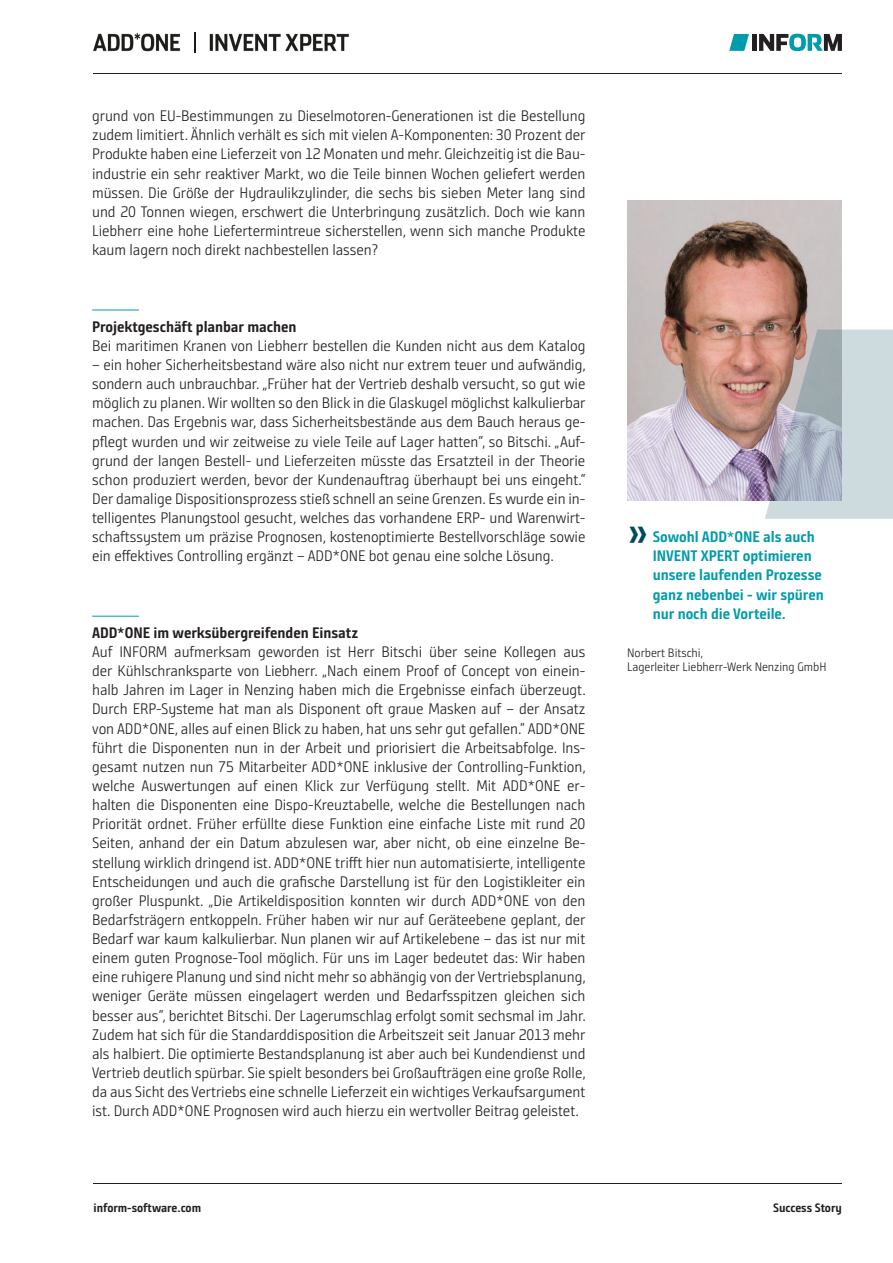
<style>
.page{position:relative;width:893px;height:1263px;background:#fff}
.page>*{position:absolute;margin:0;border:0;box-sizing:border-box;transform-origin:0 0}
.t1{font:700 40.5px "Bunday Sans Pro SG";color:#004c5f}
.Fließtext{font:15.3px/19.2px "Bunday Sans Pro SG Se Ligh";letter-spacing:-.005em;color:#231f20;text-align:justify}
.t2{font:700 15.3px/19.2px "Bunday Sans Pro SG";letter-spacing:-.005em;color:#009cac}
.Fließtext___Subline{font:700 15.3px "Bunday Sans Pro SG";letter-spacing:-.005em;color:#231f20}
.Marginalspalte{font:12.15px/14.2px "Bunday Sans Pro SG Se Ligh";letter-spacing:-.005em;color:#231f20}
.t3{font:700 12.15px "Bunday Sans Pro SG";letter-spacing:-.005em;color:#231f20}
</style>
<div class="page">
<hr style="left:92px;top:310px;width:47px;height:1px;background:#009cac">
<hr style="left:92px;top:616px;width:47px;height:1px;background:#009cac">
<img style="left:93px;top:32px;width:256px;height:21px">
<svg style="left:195px;top:33px;width:1px;height:19px"></svg>
<img style="left:627px;top:201px;width:215px;height:299px">
<hr style="left:94px;top:74px;width:748px;height:1px;background:#231f20">
<hr style="left:94px;top:1183px;width:748px;height:1px;background:#231f20">
<svg style="left:765px;top:330px;width:128px;height:189px;background:#babdc3"></svg>
<svg style="left:729px;top:34px;width:20px;height:17px"></svg>
<svg style="left:759px;top:34px;width:83px;height:17px"></svg>
<div style="left:752px;top:34px;width:5px;height:17px;background:#231f20"></div>
<p class="Fließtext" style="left:92px;top:106px;width:495px">grund von EU-Bestimmungen zu Dieselmotoren-Generationen ist die Bestellung zudem limitiert. Ähnlich verhält es sich mit vielen A-Komponenten: 30 Prozent der Produkte haben eine Lieferzeit von 12 Monaten und mehr. Gleichzeitig ist die Bau&shy;industrie ein sehr reaktiver Markt, wo die Teile binnen Wochen geliefert werden müssen. Die Größe der Hydraulikzylinder, die sechs bis sieben Meter lang sind und 20 Tonnen wiegen, erschwert die Unterbringung zusätzlich. Doch wie kann Liebherr eine hohe Liefertermintreue sicherstellen, wenn sich manche Produkte kaum lagern noch direkt nachbestellen lassen?</p>
<p class="Fließtext___Subline" style="left:92px;top:316px;width:206px">Projektgeschäft planbar machen</p>
<p class="Fließtext" style="left:92px;top:336px;width:495px">Bei maritimen Kranen von Liebherr bestellen die Kunden nicht aus dem Katalog</p>
<p class="Fließtext" style="left:92px;top:355px;width:495px">– ein hoher Sicherheitsbestand wäre also nicht nur extrem teuer und aufwändig, sondern auch unbrauchbar. „Früher hat der Vertrieb deshalb versucht, so gut wie möglich zu planen. Wir wollten so den Blick in die Glaskugel möglichst kalkulierbar machen. Das Ergebnis war, dass Sicherheitsbestände aus dem Bauch heraus ge&shy;pflegt wurden und wir zeitweise zu viele Teile auf Lager hatten“, so Bitschi. „Auf&shy;grund der langen Bestell- und Lieferzeiten müsste das Ersatzteil in der Theorie schon produziert werden, bevor der Kundenauftrag überhaupt bei uns eingeht.“ Der damalige Dispositionsprozess stieß schnell an seine Grenzen. Es wurde ein in&shy;telligentes Planungstool gesucht, welches das vorhandene ERP- und Warenwirt&shy;schaftssystem um präzise Prognosen, kostenoptimierte Bestellvorschläge sowie ein effektives Controlling ergänzt – ADD*ONE bot genau eine solche Lösung.</p>
<p class="Fließtext___Subline" style="left:92px;top:622px;width:268px">ADD*ONE im werksübergreifenden Einsatz</p>
<p class="Fließtext" style="left:92px;top:642px;width:495px">Auf INFORM aufmerksam geworden ist Herr Bitschi über seine Kollegen aus der Kühlschranksparte von Liebherr. „Nach einem Proof of Concept von einein&shy;halb Jahren im Lager in Nenzing haben mich die Ergebnisse einfach überzeugt.<br>Durch ERP-Systeme hat man als Disponent oft graue Masken auf – der Ansatz von ADD*ONE, alles auf einen Blick zu haben, hat uns sehr gut gefallen.“ ADD*ONE führt die Disponenten nun in der Arbeit und priorisiert die Arbeitsabfolge. Ins&shy;gesamt nutzen nun 75 Mitarbeiter ADD*ONE inklusive der Controlling-Funktion, welche Auswertungen auf einen Klick zur Verfügung stellt. Mit ADD*ONE er&shy;halten die Disponenten eine Dispo-Kreuztabelle, welche die Bestellungen nach Priorität ordnet. Früher erfüllte diese Funktion eine einfache Liste mit rund 20<br>Seiten, anhand der ein Datum abzulesen war, aber nicht, ob eine einzelne Be&shy;stellung wirklich dringend ist. ADD*ONE trifft hier nun automatisierte, intelligente Entscheidungen und auch die grafische Darstellung ist für den Logistikleiter ein großer Pluspunkt. „Die Artikeldisposition konnten wir durch ADD*ONE von den Bedarfsträgern entkoppeln. Früher haben wir nur auf Geräteebene geplant, der Bedarf war kaum kalkulierbar. Nun planen wir auf Artikelebene – das ist nur mit einem guten Prognose-Tool möglich. Für uns im Lager bedeutet das: Wir haben eine ruhigere Planung und sind nicht mehr so abhängig von der Vertriebsplanung, weniger Geräte müssen eingelagert werden und Bedarfsspitzen gleichen sich besser aus“, berichtet Bitschi. Der Lagerumschlag erfolgt somit sechsmal im Jahr.<br>Zudem hat sich für die Standarddisposition die Arbeitszeit seit Januar 2013 mehr als halbiert. Die optimierte Bestandsplanung ist aber auch bei Kundendienst und Vertrieb deutlich spürbar. Sie spielt besonders bei Großaufträgen eine große Rolle, da aus Sicht des Vertriebs eine schnelle Lieferzeit ein wichtiges Verkaufsargument ist. Durch ADD*ONE Prognosen wird auch hierzu ein wertvoller Beitrag geleistet.</p>
<p class="t1" style="left:627px;top:504px;width:23px">»</p>
<p class="t2" style="left:653px;top:527px;width:173px">Sowohl ADD*ONE als auch<br>INVENT XPERT optimieren unsere laufenden Prozesse ganz nebenbei - wir spüren nur noch die Vorteile.</p>
<p class="Marginalspalte" style="left:627px;top:645px;width:201px">Norbert Bitschi,<br>Lagerleiter Liebherr-Werk Nenzing GmbH</p>
<p class="t3" style="left:94px;top:1200px;width:109px">inform-software.com</p>
<p class="t3" style="left:773px;top:1200px;width:70px">Success Story</p>
</div>
